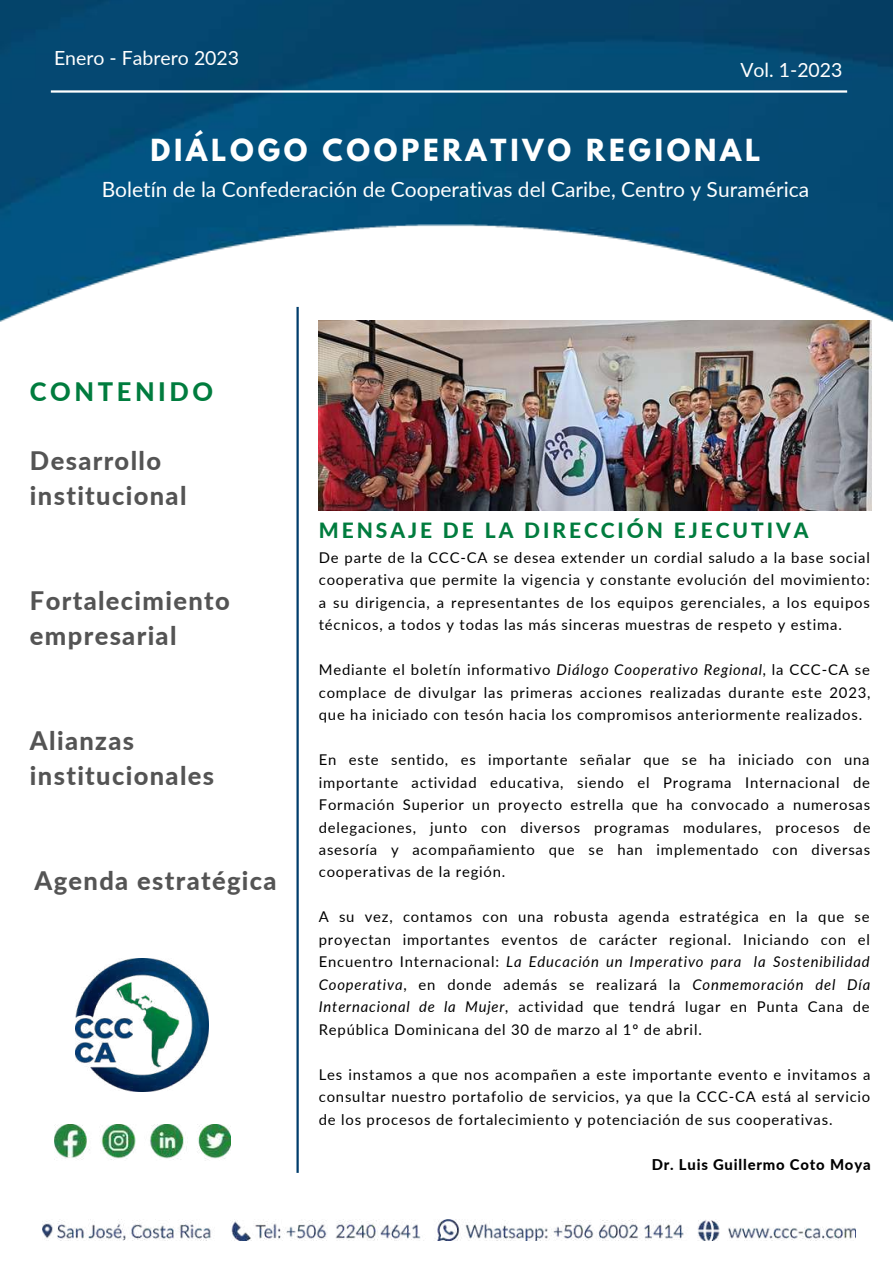
<style>
.page{position:relative;width:893px;height:1264px;background:#fff}
.page>*{position:absolute;margin:0;border:0;box-sizing:border-box;transform-origin:0 0}
.t1{font:700 27px "League Spartan";letter-spacing:.14em;color:#fff}
.t2{font:800 25.5px/34.8px "Lato";letter-spacing:.055em;color:#545454}
.t3{font:800 25.5px "Lato";letter-spacing:.14em;color:#007c3e}
.t4{font:21px "Lato";color:#fff}
.t5{font:800 21px "Lato";letter-spacing:.14em;color:#007c3e}
.t6{font:19.5px "Lato";color:#fff}
.t7{font:14.85px/22.5px "Lato";letter-spacing:.055em;color:#000;text-align:justify}
.t8{font:800 14.85px "Lato";letter-spacing:.055em;color:#000}
.s1{font-style:italic}
</style>
<div class="page">
<img style="left:0;top:0;width:892px;height:1241px">
<hr style="left:303px;top:629px;width:286px;height:4px;background:#fff">
<hr style="left:51px;top:90px;width:796px;height:3px;background:#fff">
<img style="left:42px;top:1219px;width:813px;height:21px">
<hr style="left:296px;top:307px;width:3px;height:865px;background:#003d6c">
<img style="left:76px;top:958px;width:133px;height:133px">
<img style="left:54px;top:1124px;width:176px;height:36px">
<img style="left:319px;top:320px;width:552px;height:190px">
<h3 class="t6" style="left:54px;top:46px;width:187px">Enero - Fabrero 2023</h3>
<h3 class="t6" style="left:740px;top:57px;width:104px">Vol. 1-2023</h3>
<h1 class="t1" style="left:150px;top:136px;width:611px">DIÁLOGO COOPERATIVO REGIONAL</h1>
<h3 class="t4" style="left:102px;top:177px;width:709px">Boletín de la Confederación de Cooperativas del Caribe, Centro y Suramérica</h3>
<h2 class="t3" style="left:30px;top:376px;width:185px">CONTENIDO</h2>
<h2 class="t2" style="left:30px;top:443px;width:158px">Desarrollo institucional</h2>
<h2 class="t2" style="left:30px;top:583px;width:201px">Fortalecimiento empresarial</h2>
<h2 class="t2" style="left:30px;top:723px;width:186px">Alianzas institucionales</h2>
<h2 class="t2" style="left:34px;top:863px;width:244px">Agenda estratégica</h2>
<h3 class="t5" style="left:319px;top:517px;width:491px">MENSAJE DE LA DIRECCIÓN EJECUTIVA</h3>
<p class="t7" style="left:319px;top:545px;width:552px">De parte de la CCC-CA se desea extender un cordial saludo a la base social cooperativa que permite la vigencia y constante evolución del movimiento: a su dirigencia, a representantes de los equipos gerenciales, a los equipos técnicos, a todos y todas las más sinceras muestras de respeto y estima.</p>
<p class="t7" style="left:319px;top:658px;width:553px">Mediante el boletín informativo <span class="s1">Diálogo Cooperativo Regional,</span> la CCC-CA se complace de divulgar las primeras acciones realizadas durante este 2023, que ha iniciado con tesón hacia los compromisos anteriormente realizados.</p>
<p class="t7" style="left:319px;top:748px;width:553px">En este sentido, es importante señalar que se ha iniciado con una importante actividad educativa, siendo el Programa Internacional de Formación Superior un proyecto estrella que ha convocado a numerosas delegaciones, junto con diversos programas modulares, procesos de asesoría y acompañamiento que se han implementado con diversas cooperativas de la región.</p>
<p class="t7" style="left:319px;top:905px;width:553px">A su vez, contamos con una robusta agenda estratégica en la que se proyectan importantes eventos de carácter regional. Iniciando con el Encuentro Internacional: <span class="s1">La Educación un Imperativo para la Sostenibilidad Cooperativa</span>, en donde además se realizará la <span class="s1">Conmemoración del Día Internacional de la Mujer,</span> actividad que tendrá lugar en Punta Cana de República Dominicana del 30 de marzo al 1º de abril.</p>
<p class="t7" style="left:319px;top:1062px;width:553px">Les instamos a que nos acompañen a este importante evento e invitamos a consultar nuestro portafolio de servicios, ya que la CCC-CA está al servicio de los procesos de fortalecimiento y potenciación de sus cooperativas.</p>
<p class="t8" style="left:651px;top:1155px;width:220px">Dr. Luis Guillermo Coto Moya</p>
</div>
